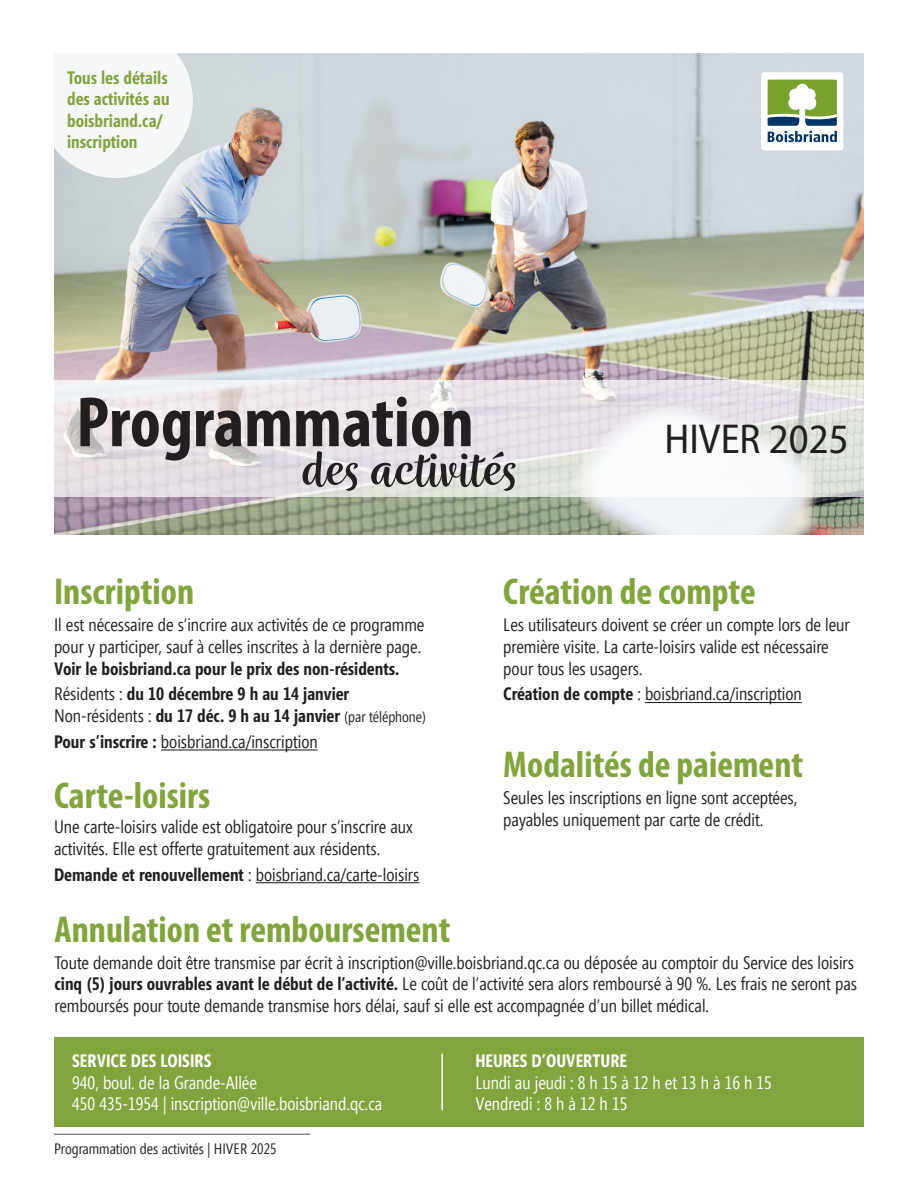
<style>
.page{position:relative;width:918px;height:1188px;background:#fff}
.page>*{position:absolute;margin:0;border:0;box-sizing:border-box;transform-origin:0 0}
.t1{font:71.85px "Myriad Variable Concept";color:#231f20}
.t2{font:500 54px "Wreath";color:#231f20}
.t3{font:42px "Myriad Variable Concept";color:#231f20}
.t4{font:37.5px "Myriad Variable Concept";color:#81a43d}
.t5{font:18px/21.6px "Segoe Condensed";color:#231f20}
.t6{font:18px "Segoe Condensed";color:#fff}
.t7{font:700 18px/21.6px "Segoe Condensed";color:#231f20}
.t8{font:700 18px/21.6px "Segoe Condensed";color:#81a43d}
.t9{font:700 18px "Segoe Condensed";color:#fff}
.t10{font:15px "Segoe Condensed";color:#231f20}
.s1{font-weight:700}
.s2{font-weight:400}
.s3{font-weight:400;font-size:15px}
</style>
<div class="page">
<hr style="left:54px;top:1134px;width:256px;height:1px;background:#4b4c4d">
<div style="left:54px;top:1037px;width:810px;height:90px;background:#81a43d"></div>
<img style="left:54px;top:53px;width:810px;height:482px">
<svg style="left:54px;top:380px;width:810px;height:117px;fill:#e9e5e8"></svg>
<hr style="left:161px;top:749px;width:157px;height:2px;background:#231f20">
<hr style="left:645px;top:702px;width:157px;height:1px;background:#231f20">
<div style="left:761px;top:72px;width:82px;height:79px;background:#fff;border-radius:3px"></div>
<svg style="left:768px;top:80px;width:69px;height:62px"></svg>
<hr style="left:441px;top:1054px;width:2px;height:56px;background:#fff">
<hr style="left:256px;top:882px;width:163px;height:1px;background:#231f20">
<div style="left:38px;top:23px;width:155px;height:155px;background:#f7f8f8;border-radius:50%"></div>
<p class="t8" style="left:67px;top:67px;width:104px">Tous les détails des activités au boisbriand.ca/ inscription</p>
<p class="t1" style="left:76px;top:380px;width:399px">Programmation</p>
<p class="t2" style="left:302px;top:436px;width:218px">des activités</p>
<p class="t3" style="left:664px;top:415px;width:186px">HIVER 2025</p>
<p class="t4" style="left:54px;top:570px;width:142px">Inscription</p>
<p class="t5" style="left:54px;top:614px;width:372px">Il est nécessaire de s’incrire aux activités de ce programme pour y participer, sauf à celles inscrites à la dernière page.<br><span class="s1">Voir le boisbriand.ca pour le prix des non-résidents.</span></p>
<p class="t7" style="left:54px;top:683px;width:374px"><span class="s2">Résidents :</span> du 10 décembre 9 h au 14 janvier<br><span class="s2">Non-résidents :</span> du 17 déc. 9 h au 14 janvier <span class="s3">(par téléphone)</span></p>
<p class="t5" style="left:54px;top:731px;width:265px"><span class="s1">Pour s’inscrire :</span> boisbriand.ca/inscription</p>
<p class="t4" style="left:54px;top:774px;width:158px">Carte-loisirs</p>
<p class="t5" style="left:54px;top:816px;width:360px">Une carte-loisirs valide est obligatoire pour s’inscrire aux activités. Elle est offerte gratuitement aux résidents.</p>
<p class="t5" style="left:54px;top:864px;width:367px"><span class="s1">Demande et renouvellement</span> : boisbriand.ca/carte-loisirs</p>
<p class="t4" style="left:55px;top:907px;width:397px">Annulation et remboursement</p>
<p class="t4" style="left:503px;top:570px;width:254px">Création de compte</p>
<p class="t5" style="left:503px;top:614px;width:348px">Les utilisateurs doivent se créer un compte lors de leur première visite. La carte-loisirs valide est nécessaire pour tous les usagers.</p>
<p class="t5" style="left:503px;top:683px;width:300px"><span class="s1">Création de compte</span> : boisbriand.ca/inscription</p>
<p class="t4" style="left:503px;top:742px;width:301px">Modalités de paiement</p>
<p class="t5" style="left:503px;top:787px;width:296px">Seules les inscriptions en ligne sont acceptées, payables uniquement par carte de crédit.</p>
<p class="t5" style="left:55px;top:952px;width:804px">Toute demande doit être transmise par écrit à inscription@ville.boisbriand.qc.ca ou déposée au comptoir du Service des loisirs <span class="s1">cinq (5) jours ouvrables avant le début de l’activité.</span> Le coût de l’activité sera alors remboursé à 90 %. Les frais ne seront pas remboursés pour toute demande transmise hors délai, sauf si elle est accompagnée d’un billet médical.</p>
<p class="t9" style="left:72px;top:1050px;width:141px">SERVICE DES LOISIRS</p>
<p class="t6" style="left:72px;top:1071px;width:186px">940, boul. de la Grande-Allée</p>
<p class="t6" style="left:72px;top:1093px;width:311px">450 435-1954 | inscription@ville.boisbriand.qc.ca</p>
<p class="t10" style="left:54px;top:1139px;width:224px">Programmation des activités | HIVER 2025</p>
<p class="t9" style="left:475px;top:1050px;width:153px">HEURES D’OUVERTURE</p>
<p class="t6" style="left:475px;top:1071px;width:298px">Lundi au jeudi : 8 h 15 à 12 h et 13 h à 16 h 15</p>
<p class="t6" style="left:475px;top:1093px;width:154px">Vendredi : 8 h à 12 h 15</p>
</div>
